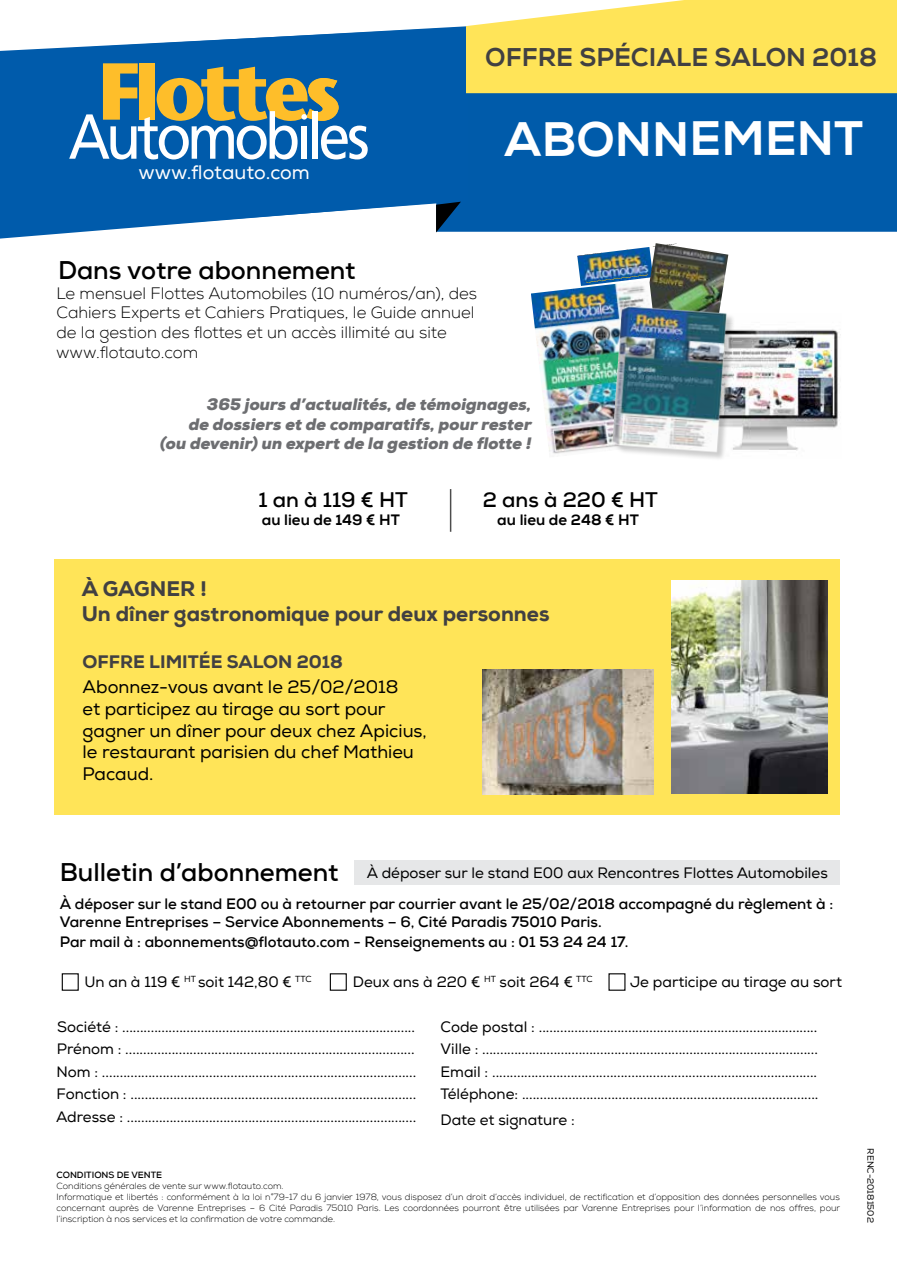
<style>
.page{position:relative;width:897px;height:1267px;background:#fff}
.page>*{position:absolute;margin:0;border:0;box-sizing:border-box;transform-origin:0 0}
.t1{font:48px "Nexa X Bold";letter-spacing:-.005em;color:#fff}
.t2{font:25.5px "Nexa X Bold";color:#414042}
.t3{font:700 25.5px "Nexa";color:#000}
.t4{font:800 21px/25.2px "Nexa";color:#414042}
.t5{font:700 21px "Nexa";color:#000}
.t6{font:19.5px "Nexa";color:#fff}
.t7{font:18px/21.6px "Nexa";color:#000}
.t8{font:800 18px "Nexa";color:#414042}
.t9{font:300 16.5px/19.8px "Nexa";color:#000}
.t10{font:italic 900 16.5px/19.8px "Nexa";color:#6d6e71;text-align:right}
.t11{font:15px/22.5px "Nexa";color:#000;text-align:justify}
.t12{font:700 15px/18px "Nexa";color:#000}
.t13{font:15px "Nexa X Bold";color:#000}
.t14{font:300 9px/10.8px "Nexa";color:#000}
.t15{font:700 9px "Nexa";color:#000}
.t16{font:9px "Nexa";color:#000}
.t17{font:600 1.8px "Lubalin Graph";color:#ffc20e}
.s1{font-weight:700;font-size:25.5px}
</style>
<div class="page">
<img style="left:735px;top:329px;width:106px;height:122px">
<img style="left:577px;top:248px;width:62px;height:32px">
<img style="left:639px;top:243px;width:89px;height:57px">
<div style="left:469px;top:93px;width:427px;height:139px;background:#005baa"></div>
<svg style="left:2px;top:26px;width:467px;height:211px;fill:#005bab"></svg>
<svg style="left:69px;top:63px;width:298px;height:96px;background:#6d9096"></svg>
<img style="left:531px;top:280px;width:137px;height:174px">
<div style="left:612px;top:306px;width:123px;height:155px;background:#000;opacity:.2"></div>
<img style="left:603px;top:300px;width:127px;height:153px">
<svg style="left:436px;top:200px;width:32px;height:32px"></svg>
<div style="left:54px;top:559px;width:785px;height:256px;background:#ffe458"></div>
<img style="left:671px;top:580px;width:156px;height:213px">
<hr style="left:450px;top:489px;width:1px;height:42px;background:#000">
<img style="left:482px;top:669px;width:171px;height:125px">
<div style="left:355px;top:860px;width:484px;height:24px;background:#e6e7e8"></div>
<div style="left:330px;top:973px;width:17px;height:17px;border:1px solid #000"></div>
<svg style="left:466px;top:0;width:431px;height:93px;background:#ffe563"></svg>
<h2 class="t2" style="left:485px;top:41px;width:393px">OFFRE SPÉCIALE SALON 2018</h2>
<h3 class="t6" style="left:138px;top:160px;width:173px">www.flotauto.com</h3>
<h1 class="t1" style="left:504px;top:109px;width:361px">ABONNEMENT</h1>
<h2 class="t3" style="left:58px;top:253px;width:299px">Dans votre abonnement</h2>
<p class="t9" style="left:56px;top:283px;width:422px">Le mensuel Flottes Automobiles (10 numéros/an), des Cahiers Experts et Cahiers Pratiques, le Guide annuel de la gestion des flottes et un accès illimité au site www.flotauto.com</p>
<p class="t17" style="left:586px;top:281px;width:63px;rotate:-7deg">Le mensuel de la gestion des véhicules d’entreprises et des collectivités</p>
<p class="t10" style="left:160px;top:394px;width:373px">365 jours d’actualités, de témoignages,<br>de dossiers et de comparatifs, pour rester (ou devenir) un expert de la gestion de flotte !</p>
<h3 class="t5" style="left:482px;top:486px;width:177px">2 ans à 220 € HT</h3>
<p class="t13" style="left:497px;top:511px;width:143px">au lieu de 248 € HT</p>
<h3 class="t5" style="left:258px;top:486px;width:151px">1 an à 119 € HT</h3>
<p class="t13" style="left:262px;top:511px;width:139px">au lieu de 149 € HT</p>
<h3 class="t4" style="left:82px;top:576px;width:469px">À GAGNER !<br>Un dîner gastronomique pour deux personnes</h3>
<p class="t8" style="left:83px;top:650px;width:262px">OFFRE LIMITÉE SALON 2018</p>
<p class="t7" style="left:83px;top:676px;width:346px">Abonnez-vous avant le 25/02/2018<br>et participez au tirage au sort pour gagner un dîner pour deux chez Apicius, le restaurant parisien du chef Mathieu<br>Pacaud.</p>
<p class="t11" style="left:60px;top:861px;width:769px"><span class="s1">Bulletin d’abonnement</span> À déposer sur le stand E00 aux Rencontres Flottes Automobiles</p>
<p class="t12" style="left:60px;top:895px;width:774px">à déposer sur le stand E00 ou à retourner par courrier avant le 25/02/2018 accompagné du règlement à :<br>Varenne Entreprises – Service Abonnements – 6, Cité Paradis 75010 Paris.</p>
<p class="t12" style="left:60px;top:932px;width:570px">Par mail à : abonnements@flotauto.com - Renseignements au : 01 53 24 24 17.</p>
<p class="t11" style="left:84px;top:970px;width:229px">Un an à 119 € <sup>HT</sup> soit 142,80 € <sup>TTC</sup></p>
<p class="t11" style="left:353px;top:970px;width:241px">Deux ans à 220 € <sup>HT</sup> soit 264 € <sup>TTC</sup></p>
<p class="t11" style="left:630px;top:970px;width:213px">Je participe au tirage au sort</p>
<p class="t11" style="left:56px;top:1015px;width:362px">Société : ..................................................................................<br>Prénom : .................................................................................<br>Nom : ........................................................................................<br>Fonction : ................................................................................<br>Adresse : .................................................................................</p>
<p class="t11" style="left:440px;top:1015px;width:379px">Code postal : ..............................................................................<br>Ville : ..............................................................................................<br>Email : ...........................................................................................<br>Téléphone: ...................................................................................</p>
<p class="t11" style="left:440px;top:1108px;width:136px">Date et signature :</p>
<p class="t15" style="left:57px;top:1169px;width:107px">CONDITIONS DE VENTE</p>
<p class="t14" style="left:57px;top:1180px;width:784px">Conditions générales de vente sur www.flotauto.com.<br>Informatique et libertés : conformément à la loi n°79-17 du 6 janvier 1978, vous disposez d’un droit d’accès individuel, de rectification et d’opposition des données personnelles vous concernant auprès de Varenne Entreprises – 6 Cité Paradis 75010 Paris. Les coordonnées pourront être utilisées par Varenne Entreprises pour l’information de nos offres, pour l’inscription à nos services et la confirmation de votre commande.</p>
<p class="t16" style="left:875px;top:1148px;width:76px;rotate:90deg">RENC-20181502</p>
</div>
